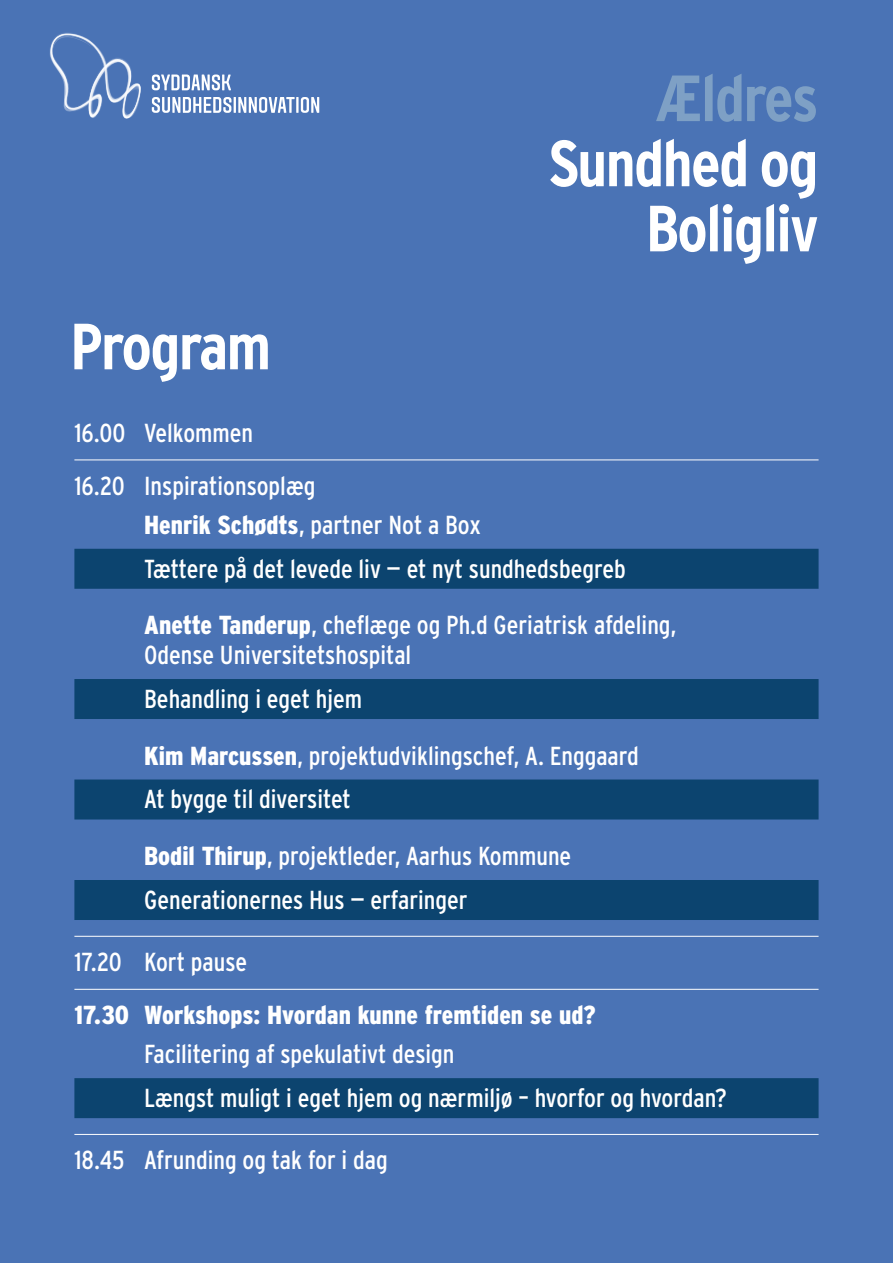
<style>
.page{position:relative;width:893px;height:1263px;background:#4a73b5}
.page>*{position:absolute;margin:0;border:0;box-sizing:border-box;transform-origin:0 0}
.t1{font:700 65.1px/65.1px "Interstate Condensed";letter-spacing:-.025em;color:#fff;text-align:right}
.t2{font:700 65.1px "Interstate Condensed";letter-spacing:-.025em;color:#7ea0c5}
.t3{font:26.1px/43.8px "Interstate Condensed";color:#fff}
.t4{font:900 26.1px "Interstate Condensed";color:#fff}
.s1{font-weight:900}
</style>
<div class="page">
<div style="left:74px;top:549px;width:745px;height:40px;background:#0c446f"></div>
<div style="left:74px;top:679px;width:745px;height:40px;background:#0c446f"></div>
<div style="left:74px;top:779px;width:745px;height:40px;background:#0c446f"></div>
<div style="left:74px;top:880px;width:745px;height:40px;background:#0c446f"></div>
<div style="left:74px;top:1078px;width:745px;height:40px;background:#0c446f"></div>
<hr style="left:74px;top:459px;width:745px;height:1px;background:#fff">
<hr style="left:74px;top:936px;width:745px;height:1px;background:#fff">
<hr style="left:74px;top:989px;width:745px;height:1px;background:#fff">
<hr style="left:74px;top:1134px;width:745px;height:1px;background:#fff">
<svg style="left:152px;top:75px;width:79px;height:15px"></svg>
<svg style="left:152px;top:97px;width:143px;height:16px"></svg>
<hr style="left:296px;top:97px;width:3px;height:16px;background:#fff">
<svg style="left:301px;top:97px;width:18px;height:16px"></svg>
<svg style="left:50px;top:33px;width:91px;height:86px"></svg>
<h1 class="t1" style="left:70px;top:313px;width:202px">Program</h1>
<h1 class="t2" style="left:655px;top:62px;width:165px">Ældres</h1>
<h1 class="t1" style="left:549px;top:130px;width:271px">Sundhed og<br>Boligliv</h1>
<p class="t3" style="left:74px;top:406px;width:243px;line-height:52.9px">16.00 Velkommen<br>16.20 Inspirationsoplæg</p>
<p class="t3" style="left:144px;top:503px;width:483px"><span class="s1">Henrik Schødts</span>, partner Not a Box<br>Tættere på det levede liv — et nyt sundhedsbegreb</p>
<p class="t3" style="left:144px;top:610px;width:534px;line-height:29.7px"><span class="s1">Anette Tanderup</span>, cheflæge og Ph.d Geriatrisk afdeling,<br>Odense Universitetshospital</p>
<p class="t3" style="left:144px;top:670px;width:496px;line-height:56.7px">Behandling i eget hjem<br><span class="s1">Kim Marcussen</span>, projektudviklingschef, A. Enggaard</p>
<p class="t3" style="left:144px;top:771px;width:429px;line-height:56.7px">At bygge til diversitet<br><span class="s1">Bodil Thirup</span>, projektleder, Aarhus Kommune</p>
<p class="t3" style="left:144px;top:878px;width:325px">Generationernes Hus — erfaringer</p>
<p class="t3" style="left:74px;top:940px;width:174px">17.20 Kort pause</p>
<p class="t4" style="left:74px;top:1000px;width:523px">17.30 Workshops: Hvordan kunne fremtiden se ud?</p>
<p class="t3" style="left:144px;top:1032px;width:584px">Facilitering af spekulativt design<br>Længst muligt i eget hjem og nærmiljø – hvorfor og hvordan?</p>
<p class="t3" style="left:74px;top:1138px;width:315px">18.45 Afrunding og tak for i dag</p>
</div>
